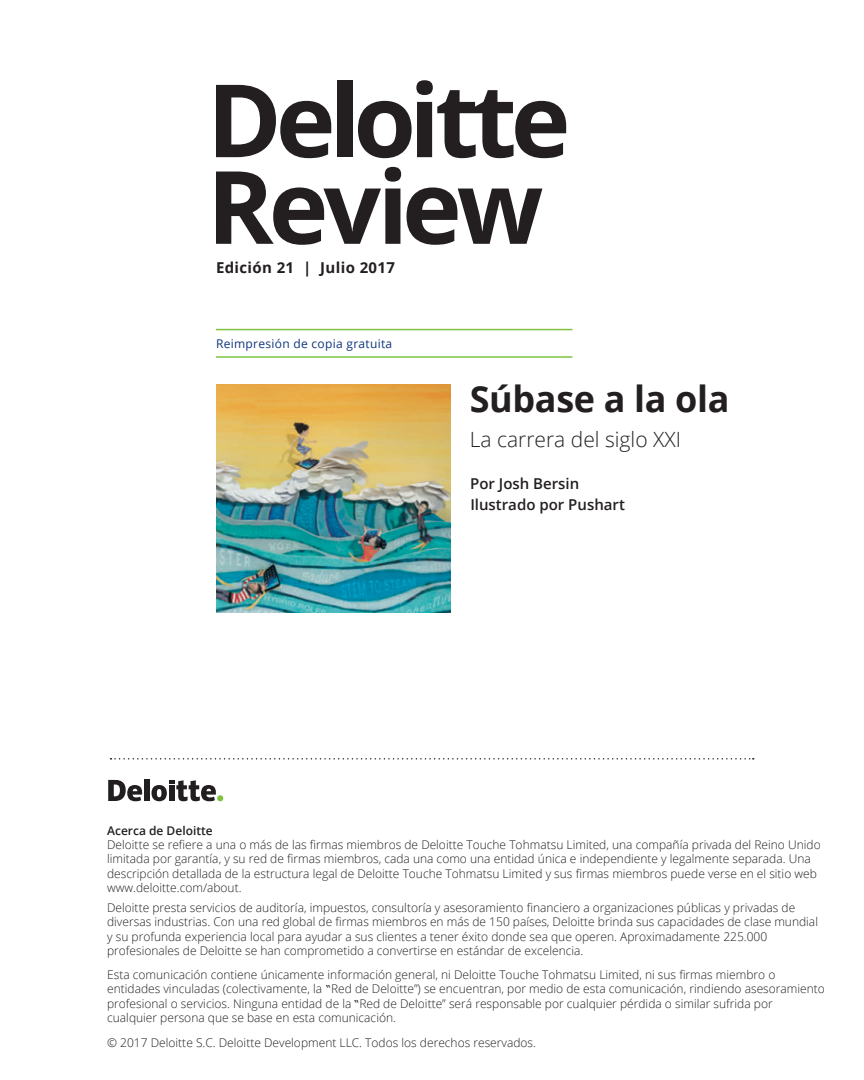
<style>
.page{position:relative;width:864px;height:1080px;background:#fff}
.page>*{position:absolute;margin:0;border:0;box-sizing:border-box;transform-origin:0 0}
.t1{font:700 36px "Open Sans";letter-spacing:-.01em;color:#231f20}
.t2{font:300 21px "Open Sans";color:#231f20}
.t3{font:600 15px/21px "Open Sans";color:#231f20}
.t4{font:700 15px "Open Sans";letter-spacing:.025em;color:#231f20}
.t5{font:300 12px/14.4px "Open Sans";color:#231f20}
.t6{font:12px "Open Sans";letter-spacing:.025em;color:#11367e}
.t7{font:600 12px "Open Sans";color:#231f20}
.s1{font-family:"Verdana";font-weight:400;font-size:10.5px}
</style>
<div class="page">
<img style="left:216px;top:385px;width:234px;height:228px">
<svg style="left:216px;top:85px;width:115px;height:73px"></svg>
<div style="left:337px;top:80px;width:16px;height:77px;background:#231f20"></div>
<svg style="left:358px;top:80px;width:208px;height:78px"></svg>
<svg style="left:216px;top:167px;width:185px;height:78px"></svg>
<svg style="left:407px;top:187px;width:135px;height:58px"></svg>
<div style="left:144px;top:780px;width:5px;height:21px;background:#231f20"></div>
<svg style="left:152px;top:780px;width:71px;height:21px"></svg>
<svg style="left:108px;top:780px;width:34px;height:21px"></svg>
<hr style="left:216px;top:329px;width:356px;height:1px;background:#7fc241">
<hr style="left:216px;top:356px;width:356px;height:2px;background:#7fc241">
<svg style="left:110px;top:758px;width:644px;height:2px"></svg>
<p class="t4" style="left:216px;top:261px;width:181px">Edición 21 | Julio 2017</p>
<p class="t6" style="left:216px;top:339px;width:178px">Reimpresión de copia gratuita</p>
<h1 class="t1" style="left:470px;top:385px;width:261px">Súbase a la ola</h1>
<h2 class="t2" style="left:470px;top:431px;width:213px">La carrera del siglo XXI</h2>
<p class="t3" style="left:470px;top:475px;width:156px">Por Josh Bersin<br>Ilustrado por Pushart</p>
<p class="t7" style="left:107px;top:826px;width:107px">Acerca de Deloitte</p>
<p class="t5" style="left:107px;top:837px;width:715px">Deloitte se refiere a una o más de las firmas miembros de Deloitte Touche Tohmatsu Limited, una compañía privada del Reino Unido limitada por garantía, y su red de firmas miembros, cada una como una entidad única e independiente y legalmente separada. Una descripción detallada de la estructura legal de Deloitte Touche Tohmatsu Limited y sus firmas miembros puede verse en el sitio web www.deloitte.com/about.</p>
<p class="t5" style="left:107px;top:901px;width:712px">Deloitte presta servicios de auditoría, impuestos, consultoría y asesoramiento financiero a organizaciones públicas y privadas de diversas industrias. Con una red global de firmas miembros en más de 150 países, Deloitte brinda sus capacidades de clase mundial y su profunda experiencia local para ayudar a sus clientes a tener éxito donde sea que operen. Aproximadamente 225.000 profesionales de Deloitte se han comprometido a convertirse en estándar de excelencia.</p>
<p class="t5" style="left:107px;top:969px;width:719px">Esta comunicación contiene únicamente información general, ni Deloitte Touche Tohmatsu Limited, ni sus firmas miembro o entidades vinculadas (colectivamente, la <span class="s1">“</span>Red de Deloitte”) se encuentran, por medio de esta comunicación, rindiendo asesoramiento profesional o servicios. Ninguna entidad de la <span class="s1">“</span>Red de Deloitte” será responsable por cualquier pérdida o similar sufrida por cualquier persona que se base en esta comunicación.</p>
<p class="t5" style="left:107px;top:1035px;width:430px">© 2017 Deloitte S.C. Deloitte Development LLC. Todos los derechos reservados.</p>
</div>
